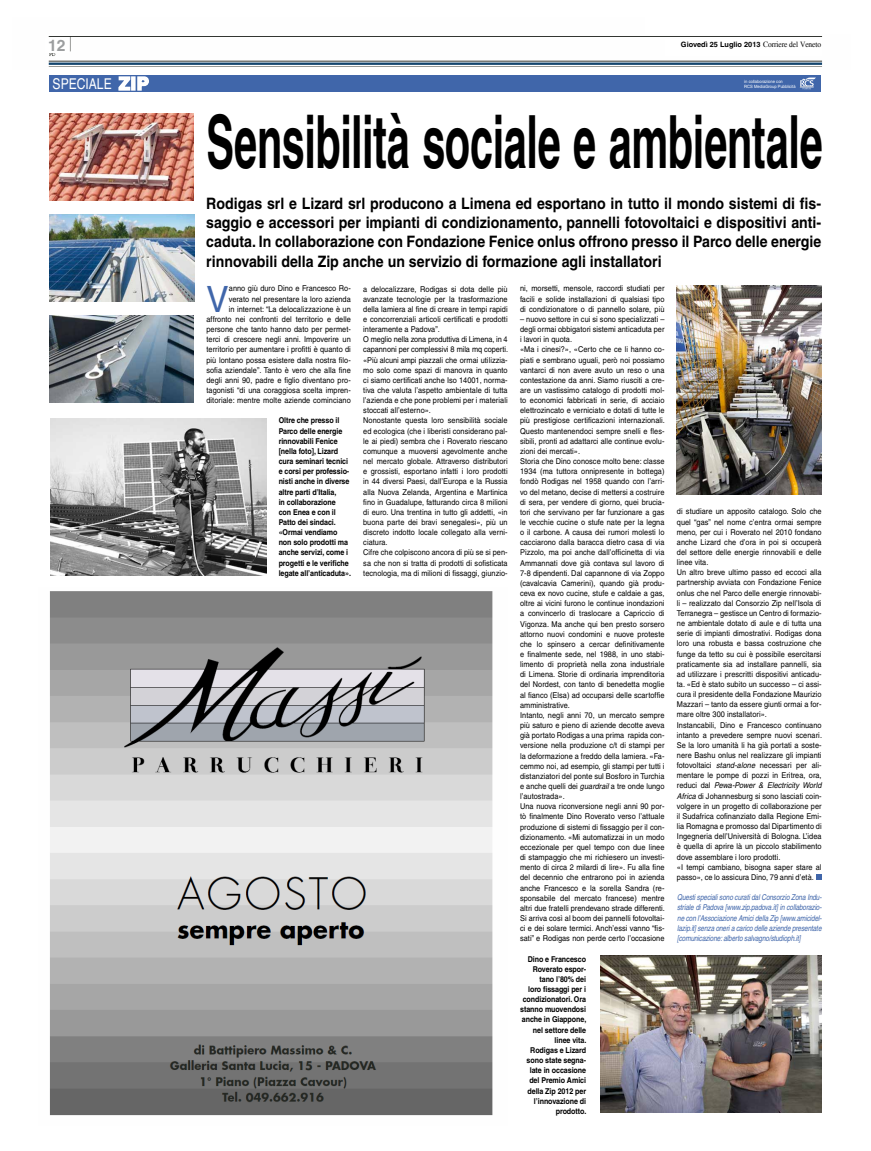
<style>
.page{position:relative;width:871px;height:1151px;background:#fff}
.page>*{position:absolute;margin:0;border:0;box-sizing:border-box;transform-origin:0 0}
.t1{font:700 73.5px "Helvetica";letter-spacing:-.01em;color:#000;scale:.56 1}
.t2{font:36.31px "Helvetica";color:#4066aa;scale:.92 1}
.t3{font:700 15.75px/19.2px "Helvetica";color:#000;text-align:justify;scale:.9 1}
.t4{font:700 15.75px "Helvetica";color:#9c9e9f}
.t5{font:14.88px "Helvetica";color:#fff;scale:.81 1}
.t6{font:7.96px/10.2px "Helvetica";letter-spacing:.005em;color:#000;scale:.92 1}
.t7{font:700 7.96px/10.2px "Helvetica";letter-spacing:-.01em;color:#000;scale:.89 1}
.t8{font:italic 7.96px/10.3px "Helvetica";letter-spacing:-.02em;color:#4066aa;text-align:justify;scale:.81 1}
.t9{font:700 7.35px "Helvetica";color:#000}
.t10{font:4.38px/5.2px "Helvetica";color:#fff;scale:.94 1}
.s1{font-family:"Times";font-weight:400;font-size:8.14px}
.s2{font-weight:700;font-size:17.5px}
.s3{font-style:italic}
</style>
<div class="page">
<img style="left:49px;top:591px;width:444px;height:525px">
<div style="left:50px;top:75px;width:771px;height:17px;background:#4066aa"></div>
<svg style="left:118px;top:76px;width:31px;height:15px"></svg>
<svg style="left:800px;top:78px;width:16px;height:11px"></svg>
<svg style="left:816px;top:875px;width:5px;height:5px"></svg>
<img style="left:50px;top:419px;width:216px;height:156px">
<img style="left:50px;top:214px;width:144px;height:87px">
<img style="left:49px;top:114px;width:145px;height:86px">
<img style="left:49px;top:316px;width:145px;height:87px">
<img style="left:600px;top:955px;width:221px;height:157px">
<img style="left:676px;top:285px;width:145px;height:209px">
<img style="left:48px;top:36px;width:775px;height:31px">
<div style="left:45px;top:38px;width:23px;height:15px;background:#fff"></div>
<div style="left:665px;top:39px;width:156px;height:16px;background:#fff"></div>
<h3 class="t4" style="left:48px;top:35px;width:19px">12</h3>
<p class="t9" style="left:681px;top:40px;width:142px">Giovedì 25 Luglio 2013 <span class="s1">Corriere del Veneto</span></p>
<h3 class="t5" style="left:53px;top:75px;width:120px">SPECIALE <span class="s2">ZIP</span></h3>
<p class="t10" style="left:744px;top:78px;width:56px">in collaborazione con<br>RCS MediaGroup Pubblicità</p>
<h1 class="t1" style="left:206px;top:98px;width:1102px">Sensibilità sociale e ambientale</h1>
<p class="t3" style="left:206px;top:193px;width:685px">Rodigas srl e Lizard srl producono a Limena ed esportano in tutto il mondo sistemi di fis&shy;saggio e accessori per impianti di condizionamento, pannelli fotovoltaici e dispositivi anti&shy;caduta. In collaborazione con Fondazione Fenice onlus offrono presso il Parco delle energie rinnovabili della Zip anche un servizio di formazione agli installatori</p>
<p class="t6" style="left:206px;top:284px;width:158px;text-align:right">anno giù duro Dino e Francesco Ro-<br>verato nel presentare la loro azienda<br>in internet: “La delocalizzazione è un affronto nei confronti del territorio e delle persone che tanto hanno dato per permet&shy;terci di crescere negli anni. Impoverire un territorio per aumentare i profitti è quanto di più lontano possa esistere dalla nostra filo&shy;sofia aziendale”. Tanto è vero che alla fine degli anni 90, padre e figlio diventano pro&shy;tagonisti “di una coraggiosa scelta impren&shy;ditoriale: mentre molte aziende cominciano</p>
<p class="t6" style="left:363px;top:284px;width:159px">a delocalizzare, Rodigas si dota delle più avanzate tecnologie per la trasformazione della lamiera al fine di creare in tempi rapidi e concorrenziali articoli certificati e prodotti interamente a Padova”.<br>O meglio nella zona produttiva di Limena, in 4 capannoni per complessivi 8 mila mq coperti. «Più alcuni ampi piazzali che ormai utilizzia&shy;mo solo come spazi di manovra in quanto ci siamo certificati anche Iso 14001, norma&shy;tiva che valuta l’aspetto ambientale di tutta l’azienda e che pone problemi per i materiali stoccati all’esterno».<br>Nonostante questa loro sensibilità sociale ed ecologica (che i liberisti considerano pal&shy;le ai piedi) sembra che i Roverato riescano comunque a muoversi agevolmente anche nel mercato globale. Attraverso distributori e grossisti, esportano infatti i loro prodotti in 44 diversi Paesi, dall’Europa e la Russia alla Nuova Zelanda, Argentina e Martinica fino in Guadalupe, fatturando circa 8 milioni di euro. Una trentina in tutto gli addetti, «in buona parte dei bravi senegalesi», più un discreto indotto locale collegato alla verni&shy;ciatura.<br>Cifre che colpiscono ancora di più se si pen&shy;sa che non si tratta di prodotti di sofisticata tecnologia, ma di milioni di fissaggi, giunzio-</p>
<h2 class="t2" style="left:206px;top:278px;width:26px">V</h2>
<p class="t7" style="left:279px;top:415px;width:83px">Oltre che presso il<br>Parco delle energie rinnovabili Fenice [nella foto], Lizard cura seminari tecnici e corsi per professio&shy;nisti anche in diverse altre parti d’Italia,<br>in collaborazione<br>con Enea e con il<br>Patto dei sindaci. «Ormai vendiamo non solo prodotti ma anche servizi, come i progetti e le verifiche legate all’anticaduta».</p>
<p class="t6" style="left:520px;top:284px;width:158px;text-align:justify">ni, morsetti, mensole, raccordi studiati per facili e solide installazioni di qualsiasi tipo di condizionatore o di pannello solare, più</p>
<p class="t6" style="left:520px;top:314px;width:159px">– nuovo settore in cui si sono specializzati – degli ormai obbigatori sistemi anticaduta per i lavori in quota.<br>«Ma i cinesi?», «Certo che ce li hanno co&shy;piati e sembrano uguali, però noi possiamo vantarci di non avere avuto un reso o una contestazione da anni. Siamo riusciti a cre&shy;are un vastissimo catalogo di prodotti mol&shy;to economici fabbricati in serie, di acciaio elettrozincato e verniciato e dotati di tutte le più prestigiose certificazioni internazionali.<br>Questo mantenendoci sempre snelli e fles&shy;sibili, pronti ad adattarci alle continue evolu&shy;zioni dei mercati».<br>Storia che Dino conosce molto bene: classe 1934 (ma tuttora onnipresente in bottega) fondò Rodigas nel 1958 quando con l’arri&shy;vo del metano, decise di mettersi a costruire di sera, per vendere di giorno, quei brucia&shy;tori che servivano per far funzionare a gas le vecchie cucine o stufe nate per la legna o il carbone. A causa dei rumori molesti lo cacciarono dalla baracca dietro casa di via Pizzolo, ma poi anche dall’officinetta di via Ammannati dove già contava sul lavoro di 7-8 dipendenti. Dal capannone di via Zoppo (cavalcavia Camerini), quando già produ&shy;ceva ex novo cucine, stufe e caldaie a gas, oltre ai vicini furono le continue inondazioni a convincerlo di traslocare a Capriccio di Vigonza. Ma anche qui ben presto sorsero attorno nuovi condomini e nuove proteste che lo spinsero a cercar definitivamente e finalmente sede, nel 1988, in uno stabi&shy;limento di proprietà nella zona industriale di Limena. Storie di ordinaria imprenditoria del Nordest, con tanto di benedetta moglie al fianco (Elsa) ad occuparsi delle scartoffie amministrative.<br>Intanto, negli anni 70, un mercato sempre più saturo e pieno di aziende decotte aveva già portato Rodigas a una prima rapida con&shy;versione nella produzione c/t di stampi per la deformazione a freddo della lamiera. «Fa&shy;cemmo noi, ad esempio, gli stampi per tutti i distanziatori del ponte sul Bosforo in Turchia e anche quelli dei <span class="s3">guardrail</span> a tre onde lungo l’autostrada».<br>Una nuova riconversione negli anni 90 por&shy;tò finalmente Dino Roverato verso l’attuale produzione di sistemi di fissaggio per il con&shy;dizionamento. «Mi automatizzai in un modo eccezionale per quel tempo con due linee di stampaggio che mi richiesero un investi&shy;mento di circa 2 milardi di lire». Fu alla fine del decennio che entrarono poi in azienda anche Francesco e la sorella Sandra (re&shy;sponsabile del mercato francese) mentre altri due fratelli prendevano strade differenti.<br>Si arriva così al boom dei pannelli fotovoltai&shy;ci e dei solare termici. Anch’essi vanno “fis&shy;sati” e Rodigas non perde certo l’occasione</p>
<p class="t7" style="left:520px;top:953px;width:76px;text-align:right">Dino e Francesco<br>Roverato espor&shy;tano l’80% dei<br>loro fissaggi per i condizionatori. Ora stanno muovendosi anche in Giappone, nel settore delle linee vita.<br>Rodigas e Lizard sono state segna&shy;late in occasione del Premio Amici della Zip 2012 per l’innovazione di prodotto.</p>
<p class="t6" style="left:677px;top:506px;width:159px">di studiare un apposito catalogo. Solo che quel “gas” nel nome c’entra ormai sempre meno, per cui i Roverato nel 2010 fondano anche Lizard che d’ora in poi si occuperà del settore delle energie rinnovabili e delle linee vita.<br>Un altro breve ultimo passo ed eccoci alla partnership avviata con Fondazione Fenice onlus che nel Parco delle energie rinnovabi&shy;li – realizzato dal Consorzio Zip nell’Isola di Terranegra – gestisce un Centro di formazio&shy;ne ambientale dotato di aule e di tutta una serie di impianti dimostrativi. Rodigas dona loro una robusta e bassa costruzione che funge da tetto su cui è possibile esercitarsi praticamente sia ad installare pannelli, sia ad utilizzare i prescritti dispositivi anticadu&shy;ta. «Ed è stato subito un successo – ci assi&shy;cura il presidente della Fondazione Maurizio Mazzari – tanto da essere giunti ormai a for&shy;mare oltre 300 installatori».<br>Instancabili, Dino e Francesco continuano intanto a prevedere sempre nuovi scenari.<br>Se la loro umanità li ha già portati a soste&shy;nere Bashu onlus nel realizzare gli impianti fotovoltaici <span class="s3">stand-alone</span> necessari per ali&shy;mentare le pompe di pozzi in Eritrea, ora, reduci dal <span class="s3">Pewa-Power &amp; Electricity World Africa</span> di Johannesburg si sono lasciati coin&shy;volgere in un progetto di collaborazione per il Sudafrica cofinanziato dalla Regione Emi&shy;lia Romagna e promosso dal Dipartimento di Ingegneria dell’Università di Bologna. L’idea è quella di aprire là un piccolo stabilimento dove assemblare i loro prodotti.<br>«I tempi cambiano, bisogna saper stare al passo», ce lo assicura Dino, 79 anni d’età.</p>
<p class="t8" style="left:677px;top:892px;width:180px">Questi speciali sono curati dal Consorzio Zona Indu&shy;striale di Padova [www.zip.padova.it] in collaborazio&shy;ne con l’Associazione Amici della Zip [www.amicidel&shy;lazip.it] senza oneri a carico delle aziende presentate [comunicazione: alberto salvagno/studioph.it]</p>
</div>
